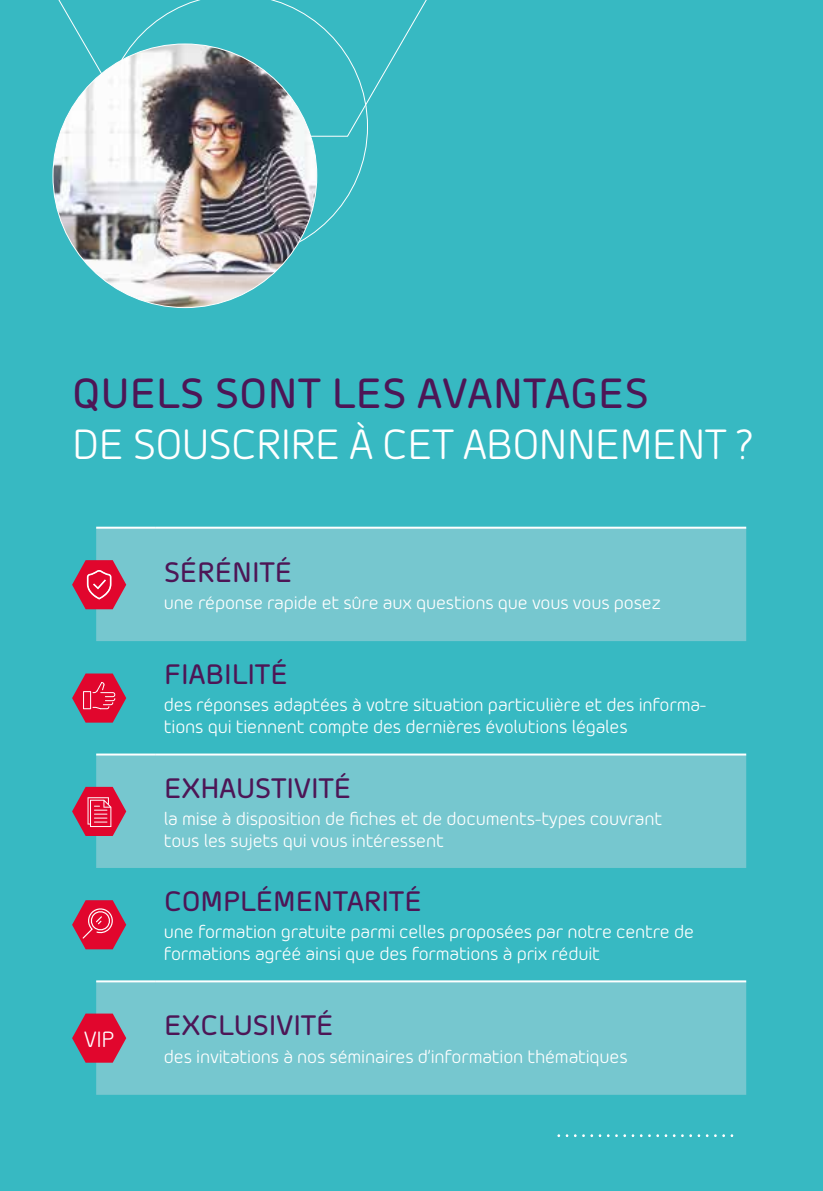
<style>
.page{position:relative;width:823px;height:1191px;background:#fff}
.page>*{position:absolute;margin:0;border:0;box-sizing:border-box;transform-origin:0 0}
.t1{font:42px "Morebi Rounded";letter-spacing:-.015em;color:#fff}
.t2{font:500 42px "Morebi Rounded";letter-spacing:.005em;color:#4d1656}
.t3{font:500 28px "Morebi Rounded";letter-spacing:-.005em;color:#4d1656}
.t4{font:22px "Morebi Rounded";color:#fff}
.t5{font:18px/21.6px "Morebi Rounded";letter-spacing:-.01em;color:#fff}
</style>
<div class="page">
<div style="left:0;top:0;width:822px;height:1191px;background:#37b9c2"></div>
<svg style="left:557px;top:1134px;width:27px;height:3px"></svg>
<svg style="left:598px;top:1134px;width:19px;height:3px"></svg>
<svg style="left:631px;top:1134px;width:19px;height:3px"></svg>
<svg style="left:664px;top:1134px;width:19px;height:3px"></svg>
<svg style="left:697px;top:1134px;width:27px;height:3px"></svg>
<svg style="left:96px;top:528px;width:649px;height:566px;fill:#76c7cf"></svg>
<hr style="left:96px;top:526px;width:60px;height:2px;background:#fff">
<hr style="left:156px;top:526px;width:589px;height:2px;background:#fff">
<hr style="left:96px;top:753px;width:60px;height:2px;background:#fff">
<hr style="left:156px;top:753px;width:589px;height:2px;background:#fff">
<hr style="left:96px;top:980px;width:60px;height:2px;background:#fff">
<hr style="left:156px;top:980px;width:589px;height:2px;background:#fff">
<svg style="left:72px;top:900px;width:54px;height:49px"></svg>
<svg style="left:72px;top:787px;width:54px;height:49px;background:#c04764"></svg>
<svg style="left:72px;top:673px;width:54px;height:49px"></svg>
<svg style="left:72px;top:1013px;width:54px;height:49px;background:#bd3454"></svg>
<svg style="left:286px;top:137px;width:81px;height:122px"></svg>
<svg style="left:58px;top:0;width:369px;height:137px"></svg>
<img style="left:53px;top:44px;width:263px;height:263px;border-radius:132px">
<svg style="left:72px;top:560px;width:54px;height:49px;background:#c04360"></svg>
<h1 class="t2" style="left:72px;top:363px;width:577px">QUELS SONT LES AVANTAGES</h1>
<h1 class="t1" style="left:72px;top:415px;width:683px">DE SOUSCRIRE À CET ABONNEMENT ?</h1>
<h2 class="t3" style="left:164px;top:551px;width:130px">SÉRÉNITÉ</h2>
<p class="t5" style="left:164px;top:591px;width:498px">une réponse rapide et sûre aux questions que vous vous posez</p>
<p class="t4" style="left:84px;top:1024px;width:32px">VIP</p>
<h2 class="t3" style="left:164px;top:654px;width:125px">FIABILITÉ</h2>
<p class="t5" style="left:164px;top:693px;width:543px">des réponses adaptées à votre situation particulière et des informa&shy;tions qui tiennent compte des dernières évolutions légales</p>
<h2 class="t3" style="left:164px;top:767px;width:189px">EXHAUSTIVITÉ</h2>
<p class="t5" style="left:164px;top:807px;width:499px">la mise à disposition de fiches et de documents-types couvrant tous les sujets qui vous intéressent</p>
<h2 class="t3" style="left:164px;top:881px;width:259px">COMPLÉMENTARITÉ</h2>
<p class="t5" style="left:164px;top:920px;width:531px">une formation gratuite parmi celles proposées par notre centre de formations agréé ainsi que des formations à prix réduit</p>
<h2 class="t3" style="left:164px;top:1005px;width:171px">EXCLUSIVITÉ</h2>
<p class="t5" style="left:164px;top:1044px;width:465px">des invitations à nos séminaires d’information thématiques</p>
</div>
